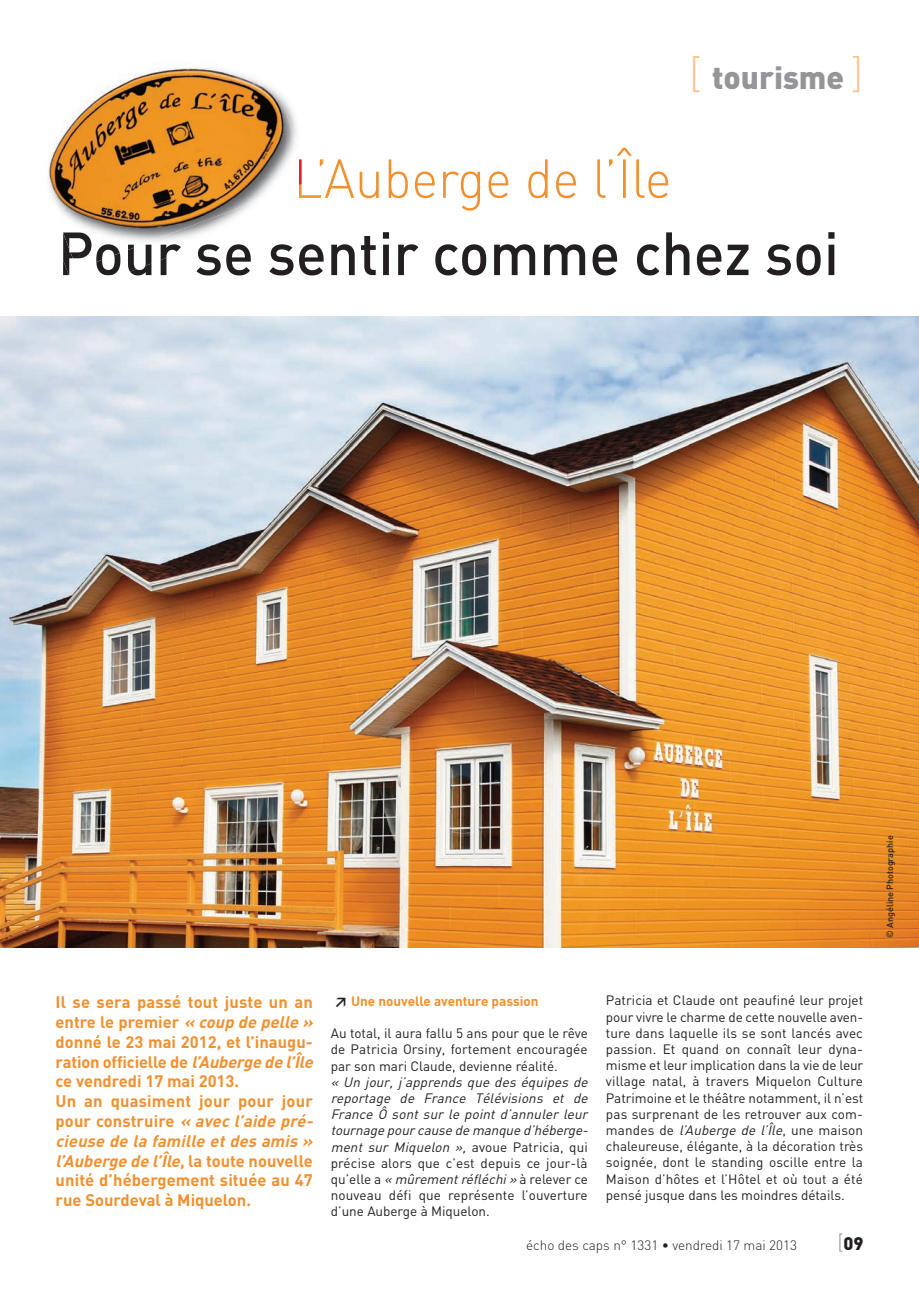
<style>
.page{position:relative;width:919px;height:1289px;background:#fff}
.page>*{position:absolute;margin:0;border:0;box-sizing:border-box;transform-origin:0 0}
.t1{font:500 60px "DIN";color:#231f20;scale:.95 1}
.t2{font:54px "DIN Light Alternate";color:#f1902e;scale:.95 1}
.t3{font:900 31.5px "DIN";color:#939598}
.t4{font:900 18px "DIN";color:#231f20}
.t5{font:700 16.5px/19.8px "DIN";color:#f1902e}
.t6{font:13.5px/16.2px "DIN";color:#231f20;text-align:justify}
.t7{font:italic 13.5px/16.2px "DIN";color:#231f20}
.t8{font:300 13.5px "DIN";color:#231f20}
.t9{font:700 13.5px "DIN";color:#f1902e}
.t10{font:9px "DIN Medium Alternate";color:#231f20}
.s1{font-weight:300;font-size:42px;color:#f9c48e}
.s2{font-style:italic}
.s3{color:#231f20}
.s4{font-style:normal}
.s5{font-weight:300;font-size:21px;color:#939598}
</style>
<div class="page">
<img style="left:0;top:316px;width:918px;height:631px">
<img style="left:311px;top:159px;width:22px;height:39px">
<img style="left:66px;top:269px;width:71px;height:6px">
<img style="left:48px;top:67px;width:263px;height:202px">
<img style="left:299px;top:159px;width:3px;height:26px">
<img style="left:63px;top:232px;width:71px;height:30px">
<h3 class="t3" style="left:689px;top:60px;width:176px"><span class="s1">[</span> tourisme <span class="s1">]</span></h3>
<h2 class="t2" style="left:293px;top:148px;width:400px">L’Auberge de l’Île</h2>
<h1 class="t1" style="left:58px;top:219px;width:823px">Pour se sentir comme chez soi</h1>
<p class="t10" style="left:884px;top:937px;width:103px;rotate:-90deg">© Angéline Photographie</p>
<p class="t5" style="left:56px;top:992px;width:262px">Il se sera passé tout juste un an entre le premier <span class="s2">« coup de pelle » </span>donné le 23 mai 2012, et l’inaugu&shy;ration officielle de <span class="s2">l’Auberge de l’Île </span>ce vendredi 17 mai 2013.<br>Un an quasiment jour pour jour pour construire <span class="s2">« avec l’aide pré&shy;cieuse de la famille et des amis » l’Auberge de l’Île</span>, la toute nouvelle unité d’hébergement située au 47 rue Sourdeval à Miquelon.</p>
<p class="t9" style="left:334px;top:993px;width:206px"><span class="s3">≥</span> Une nouvelle aventure passion</p>
<p class="t6" style="left:331px;top:1025px;width:259px">Au total, il aura fallu 5 ans pour que le rêve de Patricia Orsiny, fortement encouragée par son mari Claude, devienne réalité.</p>
<p class="t7" style="left:331px;top:1073px;width:261px">« Un jour, j ’apprends que des équipes de reportage de France Télévisions et de France Ô sont sur le point d’annuler leur tournage pour cause de manque d’héberge&shy;ment sur Miquelon », <span class="s4">avoue Patricia, qui précise alors que c’est depuis ce jour-là qu’elle a</span> « mûrementréfléchi» <span class="s4">à relever ce nouveau défi que représente l’ouverture d’une Auberge à Miquelon.</span></p>
<p class="t6" style="left:606px;top:992px;width:259px">Patricia et Claude ont peaufiné leur projet pour vivre le charme de cette nouvelle aven&shy;ture dans laquelle ils se sont lancés avec passion. Et quand on connaît leur dyna&shy;misme et leur implication dans la vie de leur village natal, à travers Miquelon Culture Patrimoine et le théâtre notamment, il n’est pas surprenant de les retrouver aux com&shy;mandes de <span class="s2">l’Auberge de l’Île</span>, une maison chaleureuse, élégante, à la décoration très soignée, dont le standing oscille entre la Maison d’hôtes et l’Hôtel et où tout a été pensé jusque dans les moindres détails.</p>
<p class="t8" style="left:526px;top:1237px;width:272px">écho des caps n° 1331 • vendredi 17 mai 2013</p>
<h3 class="t4" style="left:837px;top:1233px;width:28px"><span class="s5">[</span>09</h3>
</div>
